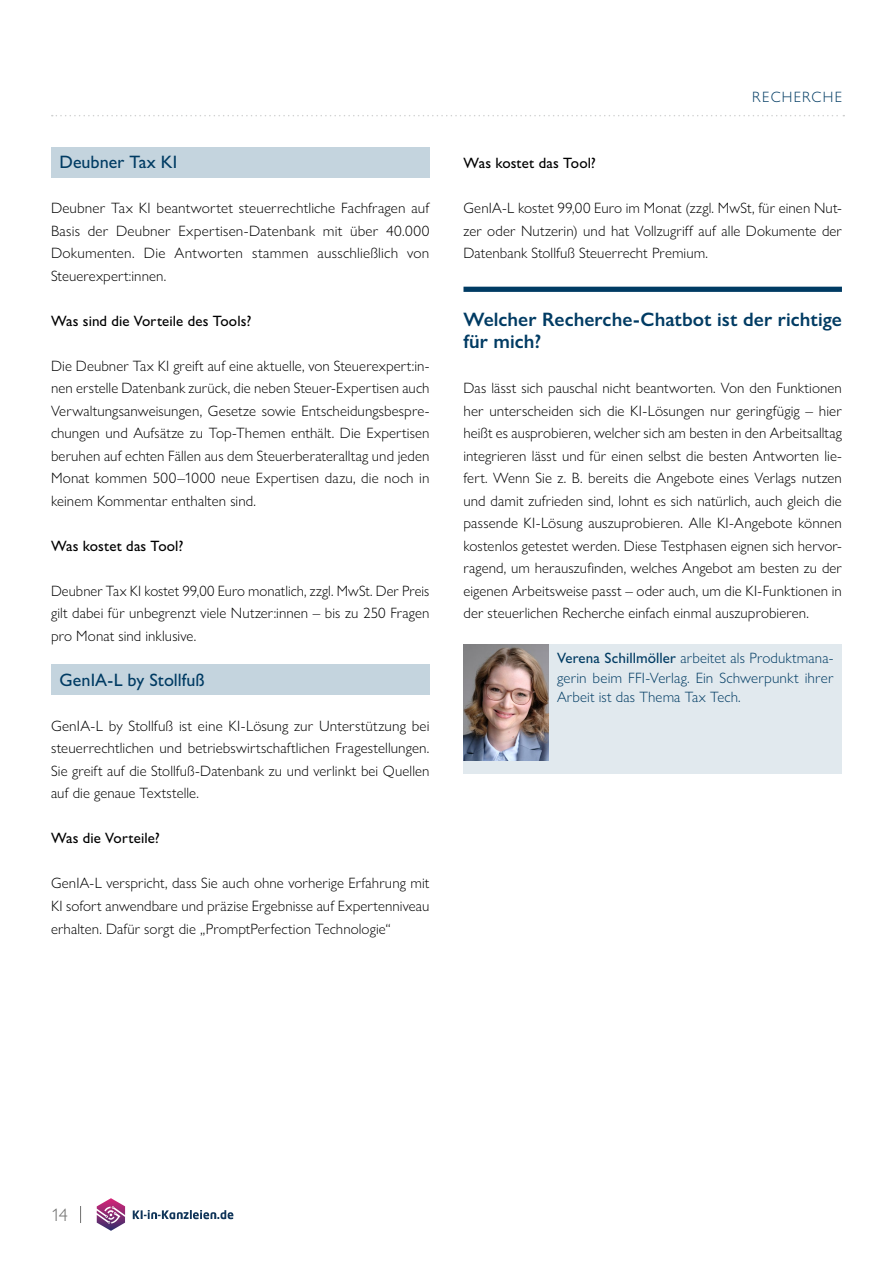
<style>
.page{position:relative;width:893px;height:1263px;background:#fff}
.page>*{position:absolute;margin:0;border:0;box-sizing:border-box;transform-origin:0 0}
.h2_ZwischenU{font:600 19.5px/22.5px "Gill Sans Nova";color:#003b63}
.h3_ZwischenU_Kasten{font:500 18px "Gill Sans Nova";color:#003b63}
.t1{font:300 18px "Gill Sans Nova";color:#6f6f6e}
.t2{font:300 15px/22.5px "Gill Sans Nova";letter-spacing:.005em;color:#000;text-align:justify}
.Kasten_Autor{font:300 15px/19.5px "Gill Sans Nova";letter-spacing:.01em;color:#003b63;text-align:justify}
.P_zusammen{font:500 15px "Gill Sans Nova";letter-spacing:.005em;color:#000}
.s1{font-weight:500}
</style>
<div class="page">
<svg style="left:52px;top:115px;width:792px;height:1px"></svg>
<svg style="left:80px;top:1206px;width:1px;height:17px"></svg>
<img style="left:97px;top:1198px;width:28px;height:33px">
<svg style="left:106px;top:1207px;width:10px;height:16px"></svg>
<svg style="left:133px;top:1210px;width:100px;height:9px"></svg>
<div style="left:51px;top:147px;width:378px;height:31px;background:#c4d4de"></div>
<div style="left:51px;top:664px;width:378px;height:31px;background:#c4d4de"></div>
<div style="left:463px;top:287px;width:379px;height:5px;background:#003b63"></div>
<div style="left:463px;top:644px;width:379px;height:129px;background:#e1e9ee"></div>
<img style="left:463px;top:644px;width:86px;height:117px">
<p class="h3_ZwischenU_Kasten" style="left:60px;top:151px;width:119px">Deubner Tax KI</p>
<p class="t2" style="left:51px;top:197px;width:380px">Deubner Tax KI beantwortet steuerrechtliche Fachfragen auf Basis der Deubner Expertisen-Datenbank mit über 40.000<br>Dokumenten. Die Antworten stammen ausschließlich von Steuerexpert:innen.</p>
<p class="P_zusammen" style="left:51px;top:312px;width:202px">Was sind die Vorteile des Tools?</p>
<p class="t2" style="left:51px;top:354px;width:380px">Die Deubner Tax KI greift auf eine aktuelle, von Steuerexpert:in&shy;nen erstelle Datenbank zurück, die neben Steuer-Expertisen auch Verwaltungsanweisungen, Gesetze sowie Entscheidungsbespre&shy;chungen und Aufsätze zu Top-Themen enthält. Die Expertisen beruhen auf echten Fällen aus dem Steuerberateralltag und jeden Monat kommen 500–1000 neue Expertisen dazu, die noch in keinem Kommentar enthalten sind.</p>
<p class="P_zusammen" style="left:51px;top:537px;width:134px">Was kostet das Tool?</p>
<p class="t2" style="left:51px;top:579px;width:380px">Deubner Tax KI kostet 99,00 Euro monatlich, zzgl. MwSt. Der Preis gilt dabei für unbegrenzt viele Nutzer:innen – bis zu 250 Fragen pro Monat sind inklusive.</p>
<p class="h3_ZwischenU_Kasten" style="left:60px;top:669px;width:147px">GenIA-L by Stollfuß</p>
<p class="t2" style="left:51px;top:714px;width:380px">GenIA-L by Stollfuß ist eine KI-Lösung zur Unterstützung bei steuerrechtlichen und betriebswirtschaftlichen Fragestellungen.<br>Sie greift auf die Stollfuß-Datenbank zu und verlinkt bei Quellen auf die genaue Textstelle.</p>
<p class="P_zusammen" style="left:51px;top:829px;width:110px">Was die Vorteile?</p>
<p class="t2" style="left:51px;top:872px;width:380px">GenIA-L verspricht, dass Sie auch ohne vorherige Erfahrung mit KI sofort anwendbare und präzise Ergebnisse auf Expertenniveau erhalten. Dafür sorgt die „PromptPerfection Technologie“</p>
<p class="Kasten_Autor" style="left:752px;top:87px;width:21px">Recherche</p>
<p class="P_zusammen" style="left:463px;top:154px;width:134px">Was kostet das Tool?</p>
<p class="t2" style="left:463px;top:197px;width:380px">GenIA-L kostet 99,00 Euro im Monat (zzgl. MwSt, für einen Nut&shy;zer oder Nutzerin) und hat Vollzugriff auf alle Dokumente der Datenbank Stollfuß Steuerrecht Premium.</p>
<p class="h2_ZwischenU" style="left:463px;top:308px;width:380px">Welcher Recherche-Chatbot ist der richtige für mich?</p>
<p class="t2" style="left:463px;top:377px;width:380px">Das lässt sich pauschal nicht beantworten. Von den Funktionen her unterscheiden sich die KI-Lösungen nur geringfügig – hier heißt es ausprobieren, welcher sich am besten in den Arbeitsalltag integrieren lässt und für einen selbst die besten Antworten lie&shy;fert. Wenn Sie z. B. bereits die Angebote eines Verlags nutzen und damit zufrieden sind, lohnt es sich natürlich, auch gleich die passende KI-Lösung auszuprobieren. Alle KI-Angebote können kostenlos getestet werden. Diese Testphasen eignen sich hervor&shy;ragend, um herauszufinden, welches Angebot am besten zu der eigenen Arbeitsweise passt – oder auch, um die KI-Funktionen in der steuerlichen Recherche einfach einmal auszuprobieren.</p>
<p class="Kasten_Autor" style="left:557px;top:648px;width:278px"><span class="s1">Verena Schillmöller</span> arbeitet als Produktmana&shy;gerin beim FFI-Verlag. Ein Schwerpunkt ihrer Arbeit ist das Thema Tax Tech.</p>
<p class="t1" style="left:51px;top:1204px;width:18px">14</p>
</div>
